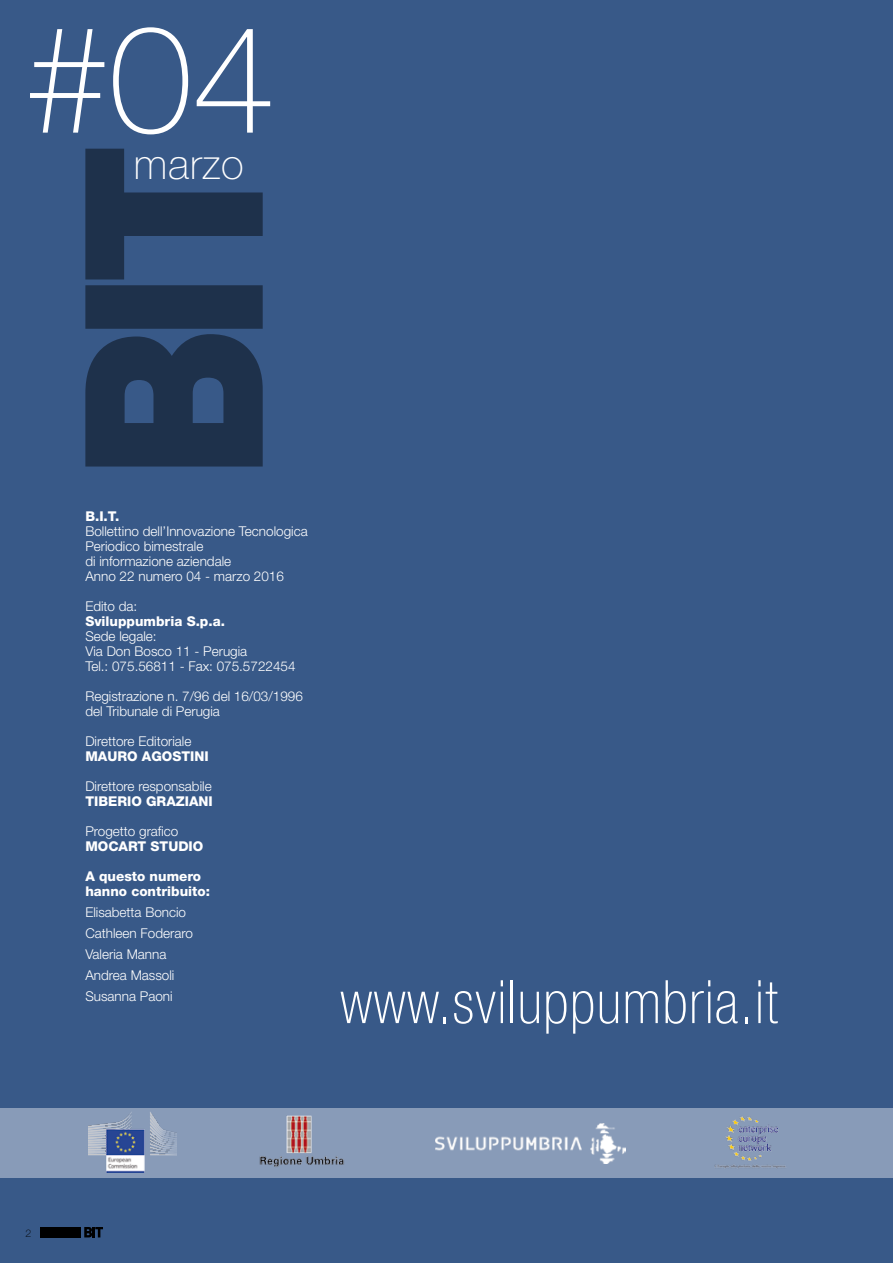
<style>
.page{position:relative;width:893px;height:1263px;background:#385988}
.page>*{position:absolute;margin:0;border:0;box-sizing:border-box;transform-origin:0 0}
.t1{font:100 150px "Helvetica Neue LT Pro";color:#fff}
.t2{font:100 condensed 60px "Helvetica Neue LT Pro";letter-spacing:.02em;color:#fff}
.t3{font:100 42px "Helvetica Neue LT Pro";letter-spacing:.02em;color:#fff}
.t4{font:300 13.5px/15px "Helvetica Neue LT Pro";color:#fff}
.t5{font:800 13.5px/15px "Helvetica Neue LT Pro";color:#fff}
.t6{font:100 10.5px "Helvetica Neue LT Pro";color:#000}
</style>
<div class="page">
<svg style="left:85px;top:149px;width:178px;height:317px;fill:#1e314b"></svg>
<div style="left:0;top:1108px;width:893px;height:70px;background:#889bb8"></div>
<img style="left:88px;top:1112px;width:89px;height:61px">
<img style="left:259px;top:1115px;width:85px;height:52px">
<img style="left:714px;top:1116px;width:71px;height:52px">
<img style="left:435px;top:1124px;width:191px;height:40px">
<svg style="left:84px;top:1227px;width:19px;height:10px"></svg>
<div style="left:40px;top:1227px;width:40px;height:10px;background:#000"></div>
<h1 class="t1" style="left:26px;top:-6px;width:252px">#04</h1>
<h3 class="t3" style="left:134px;top:140px;width:111px">marzo</h3>
<p class="t5" style="left:85px;top:508px;width:36px">B.I.T.</p>
<p class="t4" style="left:85px;top:523px;width:224px">Bollettino dell’Innovazione Tecnologica<br>Periodico bimestrale<br>di informazione aziendale<br>Anno 22 numero 04 - marzo 2016</p>
<p class="t4" style="left:85px;top:598px;width:54px">Edito da:</p>
<p class="t5" style="left:85px;top:613px;width:141px">Sviluppumbria S.p.a.</p>
<p class="t4" style="left:85px;top:628px;width:212px">Sede legale:<br>Via Don Bosco 11 - Perugia<br>Tel.: 075.56811 - Fax: 075.5722454</p>
<p class="t4" style="left:85px;top:688px;width:219px">Registrazione n. 7/96 del 16/03/1996 del Tribunale di Perugia</p>
<p class="t4" style="left:85px;top:733px;width:108px">Direttore Editoriale</p>
<p class="t5" style="left:85px;top:748px;width:125px">MAURO AGOSTINI</p>
<p class="t4" style="left:85px;top:778px;width:128px">Direttore responsabile</p>
<p class="t5" style="left:85px;top:793px;width:129px">TIBERIO GRAZIANI</p>
<p class="t4" style="left:85px;top:823px;width:95px">Progetto grafico</p>
<p class="t5" style="left:85px;top:838px;width:120px">MOCART STUDIO</p>
<p class="t5" style="left:85px;top:868px;width:126px">A questo numero hanno contribuito:</p>
<p class="t4" style="left:85px;top:901px;width:109px;line-height:21px">Elisabetta Boncio<br>Cathleen Foderaro<br>Valeria Manna<br>Andrea Massoli<br>Susanna Paoni</p>
<h2 class="t2" style="left:340px;top:969px;width:439px">www.sviluppumbria.it</h2>
<p class="t6" style="left:26px;top:1227px;width:7px">2</p>
</div>
